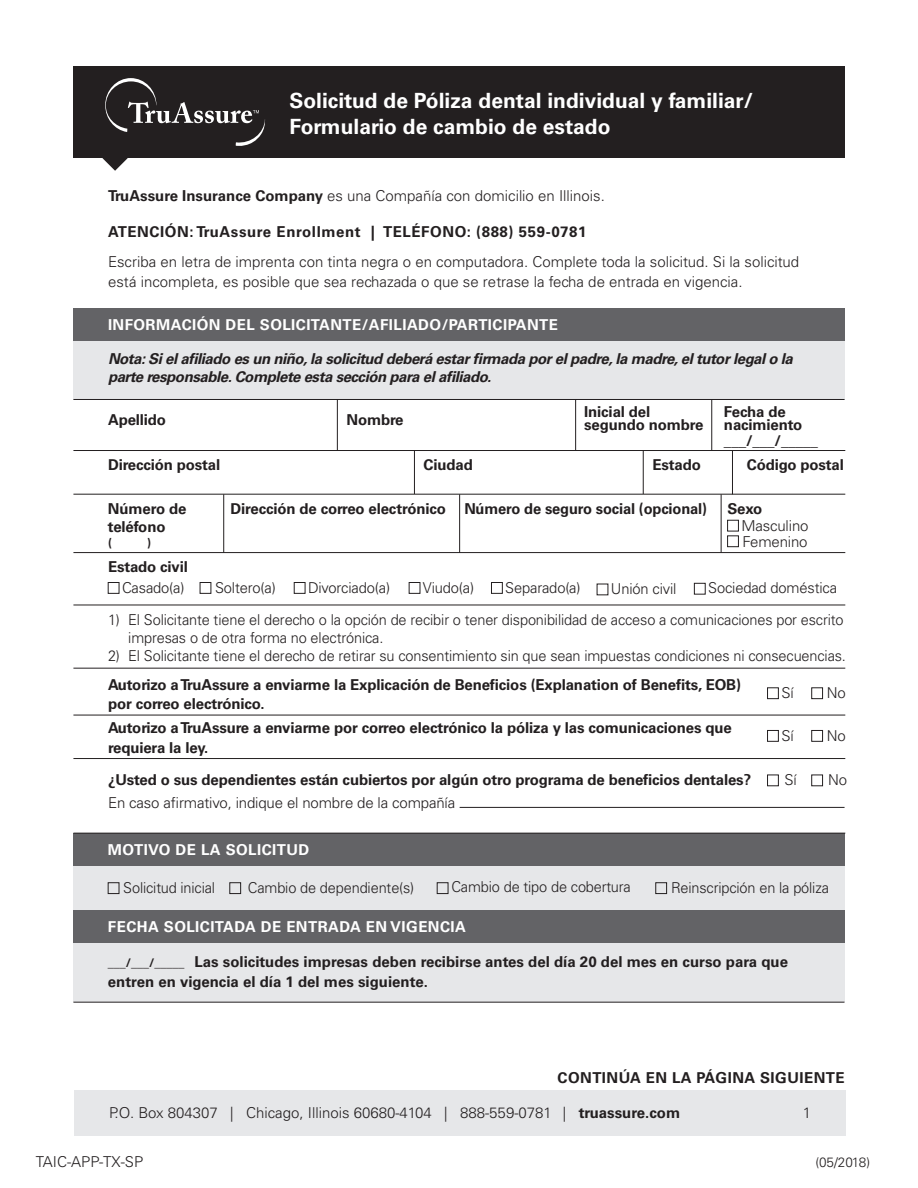
<style>
.page{position:relative;width:918px;height:1188px;background:#fff}
.page>*{position:absolute;margin:0;border:0;box-sizing:border-box;transform-origin:0 0}
.t1{font:700 21px/25.5px "Univers LT Std";color:#fff}
.t2{font:300 15px/19.5px "Univers LT Std";letter-spacing:-.01em;color:#231f20}
.t3{font:700 15px/19.5px "Univers LT Std";letter-spacing:-.01em;color:#231f20}
.t4{font:italic 700 15px/18px "Univers LT Std";letter-spacing:-.03em;color:#231f20}
.t5{font:700 15px "Univers LT Std";letter-spacing:.03em;color:#fff}
.t6{font:700 15px "Univers LT Std";letter-spacing:.04em;color:#231f20}
.t7{font:700 15px "Univers LT Std";letter-spacing:.03em;color:#231f20}
.t8{font:300 13.5px "Univers LT Std";letter-spacing:-.02em;color:#231f20}
.t9{font:700 12px "Univers LT Std";color:#231f20}
.s1{font-weight:700}
.s2{font-size:12px}
</style>
<div class="page">
<div style="left:73px;top:66px;width:772px;height:92px;background:#231f20"></div>
<svg style="left:102px;top:78px;width:163px;height:93px"></svg>
<div style="left:73px;top:341px;width:772px;height:59px;background:#e6e7e9"></div>
<div style="left:73px;top:309px;width:772px;height:32px;background:#636366"></div>
<hr style="left:73px;top:605px;width:772px;height:1px;background:#231f20">
<hr style="left:73px;top:399px;width:772px;height:1px;background:#231f20">
<div style="left:73px;top:865px;width:772px;height:46px;background:#e6e7e9"></div>
<div style="left:73px;top:943px;width:772px;height:59px;background:#e6e7e9"></div>
<div style="left:73px;top:833px;width:772px;height:32px;background:#636366"></div>
<div style="left:73px;top:911px;width:772px;height:32px;background:#636366"></div>
<hr style="left:73px;top:1002px;width:772px;height:1px;background:#231f20">
<div style="left:108px;top:883px;width:11px;height:11px;border:1px solid #231f20"></div>
<div style="left:437px;top:883px;width:11px;height:11px;border:1px solid #231f20"></div>
<div style="left:656px;top:883px;width:11px;height:11px;border:1px solid #231f20"></div>
<div style="left:230px;top:883px;width:11px;height:11px;border:1px solid #231f20"></div>
<hr style="left:73px;top:833px;width:772px;height:1px;background:#231f20">
<div style="left:74px;top:1090px;width:771px;height:45px;background:#e6e7e9"></div>
<hr style="left:73px;top:668px;width:772px;height:1px;background:#231f20">
<hr style="left:73px;top:450px;width:772px;height:1px;background:#231f20">
<hr style="left:73px;top:494px;width:772px;height:1px;background:#231f20">
<hr style="left:73px;top:552px;width:772px;height:1px;background:#231f20">
<hr style="left:337px;top:399px;width:1px;height:51px;background:#231f20">
<hr style="left:643px;top:450px;width:1px;height:44px;background:#231f20">
<hr style="left:721px;top:494px;width:1px;height:59px;background:#231f20">
<hr style="left:414px;top:450px;width:1px;height:44px;background:#231f20">
<hr style="left:459px;top:494px;width:1px;height:59px;background:#231f20">
<hr style="left:223px;top:494px;width:1px;height:59px;background:#231f20">
<hr style="left:732px;top:451px;width:1px;height:43px;background:#231f20">
<hr style="left:711px;top:400px;width:1px;height:50px;background:#231f20">
<hr style="left:575px;top:400px;width:1px;height:50px;background:#231f20">
<div style="left:727px;top:520px;width:12px;height:11px;border:1px solid #231f20"></div>
<div style="left:108px;top:582px;width:11px;height:12px;border:1px solid #231f20"></div>
<div style="left:294px;top:582px;width:11px;height:12px;border:1px solid #231f20"></div>
<div style="left:409px;top:582px;width:11px;height:12px;border:1px solid #231f20"></div>
<div style="left:491px;top:582px;width:12px;height:12px;border:1px solid #231f20"></div>
<div style="left:727px;top:536px;width:12px;height:11px;border:1px solid #231f20"></div>
<div style="left:200px;top:582px;width:11px;height:12px;border:1px solid #231f20"></div>
<div style="left:694px;top:583px;width:11px;height:11px;border:1px solid #231f20"></div>
<hr style="left:73px;top:715px;width:772px;height:1px;background:#231f20">
<hr style="left:73px;top:758px;width:772px;height:1px;background:#231f20">
<div style="left:767px;top:688px;width:12px;height:11px;border:1px solid #231f20"></div>
<div style="left:812px;top:688px;width:11px;height:11px;border:1px solid #231f20"></div>
<hr style="left:460px;top:807px;width:385px;height:1px;background:#231f20">
<div style="left:767px;top:775px;width:12px;height:11px;border:1px solid #231f20"></div>
<div style="left:812px;top:775px;width:11px;height:11px;border:1px solid #231f20"></div>
<div style="left:767px;top:730px;width:12px;height:12px;border:1px solid #231f20"></div>
<div style="left:812px;top:730px;width:11px;height:12px;border:1px solid #231f20"></div>
<p class="t1" style="left:289px;top:88px;width:465px">Solicitud de Póliza dental individual y familiar/<br>Formulario de cambio de estado</p>
<p class="t2" style="left:108px;top:186px;width:498px"><span class="s1">TruAssure Insurance Company</span> es una Compañía con domicilio en Illinois.</p>
<p class="t6" style="left:108px;top:222px;width:480px">ATENCIÓN: TruAssure Enrollment | TELÉFONO: (888) 559-0781</p>
<p class="t2" style="left:108px;top:252px;width:693px">Escriba en letra de imprenta con tinta negra o en computadora. Complete toda la solicitud. Si la solicitud está incompleta, es posible que sea rechazada o que se retrase la fecha de entrada en vigencia.</p>
<p class="t5" style="left:108px;top:316px;width:451px">INFORMACIÓN DEL SOLICITANTE/AFILIADO/PARTICIPANTE</p>
<p class="t4" style="left:108px;top:350px;width:686px">Nota: Si el afiliado es un niño, la solicitud deberá estar firmada por el padre, la madre, el tutor legal o la parte responsable. Complete esta sección para el afiliado.</p>
<p class="t3" style="left:108px;top:410px;width:60px">Apellido</p>
<p class="t3" style="left:108px;top:455px;width:114px">Dirección postal</p>
<p class="t3" style="left:108px;top:499px;width:80px;line-height:18px">Número de teléfono</p>
<p class="t9" style="left:108px;top:536px;width:5px">(</p>
<p class="t9" style="left:147px;top:536px;width:5px">)</p>
<p class="t3" style="left:108px;top:557px;width:82px">Estado civil</p>
<p class="t3" style="left:584px;top:405px;width:121px;line-height:13.5px">Inicial del segundo nombre</p>
<p class="t3" style="left:653px;top:455px;width:50px">Estado</p>
<p class="t3" style="left:347px;top:410px;width:59px">Nombre</p>
<p class="t3" style="left:424px;top:455px;width:51px">Ciudad</p>
<p class="t3" style="left:464px;top:499px;width:244px">Número de seguro social (opcional)</p>
<p class="t3" style="left:231px;top:499px;width:217px">Dirección de correo electrónico</p>
<p class="t3" style="left:724px;top:405px;width:80px;line-height:13.5px">Fecha de nacimiento</p>
<p class="t3" style="left:724px;top:431px;width:96px">___/___/_____</p>
<p class="t3" style="left:747px;top:455px;width:99px">Código postal</p>
<p class="t3" style="left:727px;top:499px;width:37px">Sexo</p>
<p class="t2" style="left:741px;top:516px;width:69px">Masculino</p>
<p class="t2" style="left:743px;top:531px;width:67px">Femenino</p>
<p class="t2" style="left:122px;top:578px;width:64px">Casado(a)</p>
<p class="t2" style="left:308px;top:578px;width:84px">Divorciado(a)</p>
<p class="t2" style="left:423px;top:578px;width:53px">Viudo(a)</p>
<p class="t2" style="left:505px;top:578px;width:77px">Separado(a)</p>
<p class="t2" style="left:611px;top:579px;width:67px">Unión civil</p>
<p class="t2" style="left:215px;top:578px;width:62px">Soltero(a)</p>
<p class="t2" style="left:708px;top:578px;width:131px">Sociedad doméstica</p>
<p class="t2" style="left:128px;top:611px;width:717px;line-height:18px;text-indent:-20px">1) El Solicitante tiene el derecho o la opción de recibir o tener disponibilidad de acceso a comunicaciones por escrito impresas o de otra forma no electrónica.</p>
<p class="t2" style="left:108px;top:646px;width:740px">2) El Solicitante tiene el derecho de retirar su consentimiento sin que sean impuestas condiciones ni consecuencias.</p>
<p class="t3" style="left:108px;top:675px;width:635px">Autorizo a TruAssure a enviarme la Explicación de Beneficios (Explanation of Benefits, EOB) por correo electrónico.</p>
<p class="t3" style="left:108px;top:718px;width:625px">Autorizo a TruAssure a enviarme por correo electrónico la póliza y las comunicaciones que requiera la ley.</p>
<p class="t3" style="left:108px;top:770px;width:645px">¿Usted o sus dependientes están cubiertos por algún otro programa de beneficios dentales?</p>
<p class="t2" style="left:108px;top:793px;width:349px">En caso afirmativo, indique el nombre de la compañía</p>
<p class="t5" style="left:108px;top:840px;width:203px">MOTIVO DE LA SOLICITUD</p>
<p class="t2" style="left:781px;top:683px;width:14px">Sí</p>
<p class="t2" style="left:827px;top:683px;width:21px">No</p>
<p class="t2" style="left:781px;top:726px;width:14px">Sí</p>
<p class="t2" style="left:827px;top:726px;width:21px">No</p>
<p class="t2" style="left:784px;top:770px;width:14px">Sí</p>
<p class="t2" style="left:828px;top:770px;width:21px">No</p>
<p class="t2" style="left:123px;top:878px;width:93px">Solicitud inicial</p>
<p class="t2" style="left:248px;top:878px;width:168px">Cambio de dependiente(s)</p>
<p class="t2" style="left:451px;top:877px;width:181px">Cambio de tipo de cobertura</p>
<p class="t2" style="left:671px;top:878px;width:159px">Reinscripción en la póliza</p>
<p class="t5" style="left:108px;top:918px;width:360px">FECHA SOLICITADA DE ENTRADA EN VIGENCIA</p>
<p class="t3" style="left:108px;top:952px;width:682px"><span class="s2">___/___/_____</span> Las solicitudes impresas deben recibirse antes del día 20 del mes en curso para que entren en vigencia el día 1 del mes siguiente.</p>
<p class="t7" style="left:558px;top:1069px;width:288px">CONTINÚA EN LA PÁGINA SIGUIENTE</p>
<p class="t2" style="left:109px;top:1103px;width:573px">P.O. Box 804307 | Chicago, Illinois 60680-4104 | 888-559-0781 | <span class="s1">truassure.com</span></p>
<p class="t2" style="left:803px;top:1103px;width:10px">1</p>
<p class="t2" style="left:36px;top:1152px;width:109px">TAIC-APP-TX-SP</p>
<p class="t8" style="left:815px;top:1154px;width:56px">(05/2018)</p>
</div>
